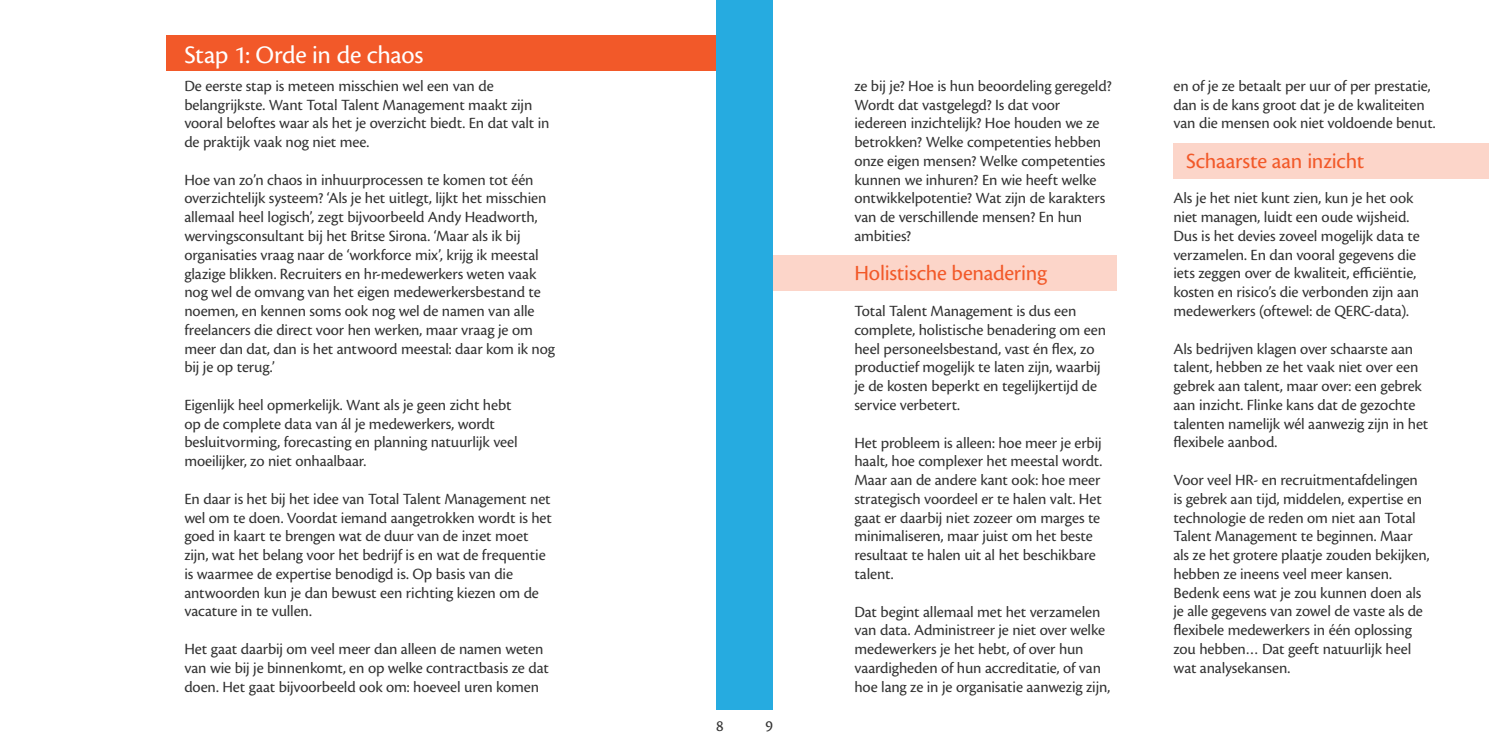
<style>
.page{position:relative;width:1489px;height:745px;background:#fff}
.page>*{position:absolute;margin:0;border:0;box-sizing:border-box;transform-origin:0 0}
.t1{font:26.25px "Cronos Pro";letter-spacing:-.015em;color:#fff}
.t2{font:22.5px "Cronos Pro";letter-spacing:-.01em;color:#f25929}
.t3{font:16.25px/18.8px "Cronos Pro";letter-spacing:-.01em;color:#323232}
</style>
<div class="page">
<div style="left:716px;top:0;width:56px;height:709px;background:#26abe0"></div>
<div style="left:167px;top:35px;width:549px;height:36px;background:#f25929"></div>
<div style="left:1173px;top:143px;width:315px;height:35px;background:#fcd5c9"></div>
<div style="left:772px;top:255px;width:344px;height:36px;background:#fcd5c9"></div>
<h1 class="t1" style="left:184px;top:40px;width:240px">Stap 1: Orde in de chaos</h1>
<p class="t3" style="left:184px;top:76px;width:366px">De eerste stap is meteen misschien wel een van de belangrijkste. Want Total Talent Management maakt zijn vooral beloftes waar als het je overzicht biedt. En dat valt in de praktijk vaak nog niet mee.</p>
<p class="t3" style="left:184px;top:170px;width:372px">Hoe van zo’n chaos in inhuurprocessen te komen tot één overzichtelijk systeem? ‘Als je het uitlegt, lijkt het misschien allemaal heel logisch’, zegt bijvoorbeeld Andy Headworth, wervingsconsultant bij het Britse Sirona. ‘Maar als ik bij organisaties vraag naar de ‘workforce mix’, krijg ik meestal glazige blikken. Recruiters en hr-medewerkers weten vaak nog wel de omvang van het eigen medewerkersbestand te noemen, en kennen soms ook nog wel de namen van alle freelancers die direct voor hen werken, maar vraag je om meer dan dat, dan is het antwoord meestal: daar kom ik nog bij je op terug.’</p>
<p class="t3" style="left:184px;top:395px;width:335px">Eigenlijk heel opmerkelijk. Want als je geen zicht hebt op de complete data van ál je medewerkers, wordt besluitvorming, forecasting en planning natuurlijk veel moeilijker, zo niet onhaalbaar.</p>
<p class="t3" style="left:184px;top:489px;width:369px">En daar is het bij het idee van Total Talent Management net wel om te doen. Voordat iemand aangetrokken wordt is het goed in kaart te brengen wat de duur van de inzet moet zijn, wat het belang voor het bedrijf is en wat de frequentie is waarmee de expertise benodigd is. Op basis van die antwoorden kun je dan bewust een richting kiezen om de vacature in te vullen.</p>
<p class="t3" style="left:184px;top:639px;width:366px">Het gaat daarbij om veel meer dan alleen de namen weten van wie bij je binnenkomt, en op welke contractbasis ze dat doen. Het gaat bijvoorbeeld ook om: hoeveel uren komen</p>
<p class="t3" style="left:716px;top:716px;width:9px">8</p>
<p class="t3" style="left:765px;top:716px;width:9px">9</p>
<p class="t3" style="left:854px;top:76px;width:259px">ze bij je? Hoe is hun beoordeling geregeld?<br>Wordt dat vastgelegd? Is dat voor iedereen inzichtelijk? Hoe houden we ze betrokken? Welke competenties hebben onze eigen mensen? Welke competenties kunnen we inhuren? En wie heeft welke ontwikkelpotentie? Wat zijn de karakters van de verschillende mensen? En hun ambities?</p>
<h2 class="t2" style="left:854px;top:260px;width:194px">Holistische benadering</h2>
<p class="t3" style="left:854px;top:301px;width:253px">Total Talent Management is dus een complete, holistische benadering om een heel personeelsbestand, vast én flex, zo productief mogelijk te laten zijn, waarbij je de kosten beperkt en tegelijkertijd de service verbetert.</p>
<p class="t3" style="left:854px;top:433px;width:249px">Het probleem is alleen: hoe meer je erbij haalt, hoe complexer het meestal wordt.<br>Maar aan de andere kant ook: hoe meer strategisch voordeel er te halen valt. Het gaat er daarbij niet zozeer om marges te minimaliseren, maar juist om het beste resultaat te halen uit al het beschikbare talent.</p>
<p class="t3" style="left:854px;top:601px;width:257px">Dat begint allemaal met het verzamelen van data. Administreer je niet over welke medewerkers je het hebt, of over hun vaardigheden of hun accreditatie, of van hoe lang ze in je organisatie aanwezig zijn,</p>
<p class="t3" style="left:1173px;top:76px;width:264px">en of je ze betaalt per uur of per prestatie, dan is de kans groot dat je de kwaliteiten van die mensen ook niet voldoende benut.</p>
<h2 class="t2" style="left:1185px;top:148px;width:180px">Schaarste aan inzicht</h2>
<p class="t3" style="left:1173px;top:189px;width:248px">Als je het niet kunt zien, kun je het ook niet managen, luidt een oude wijsheid.<br>Dus is het devies zoveel mogelijk data te verzamelen. En dan vooral gegevens die iets zeggen over de kwaliteit, efficiëntie, kosten en risico’s die verbonden zijn aan medewerkers (oftewel: de QERC-data).</p>
<p class="t3" style="left:1173px;top:339px;width:256px">Als bedrijven klagen over schaarste aan talent, hebben ze het vaak niet over een gebrek aan talent, maar over: een gebrek aan inzicht. Flinke kans dat de gezochte talenten namelijk wél aanwezig zijn in het flexibele aanbod.</p>
<p class="t3" style="left:1173px;top:470px;width:257px">Voor veel HR- en recruitmentafdelingen is gebrek aan tijd, middelen, expertise en technologie de reden om niet aan Total Talent Management te beginnen. Maar als ze het grotere plaatje zouden bekijken, hebben ze ineens veel meer kansen.<br>Bedenk eens wat je zou kunnen doen als je alle gegevens van zowel de vaste als de flexibele medewerkers in één oplossing zou hebben… Dat geeft natuurlijk heel wat analysekansen.</p>
</div>
